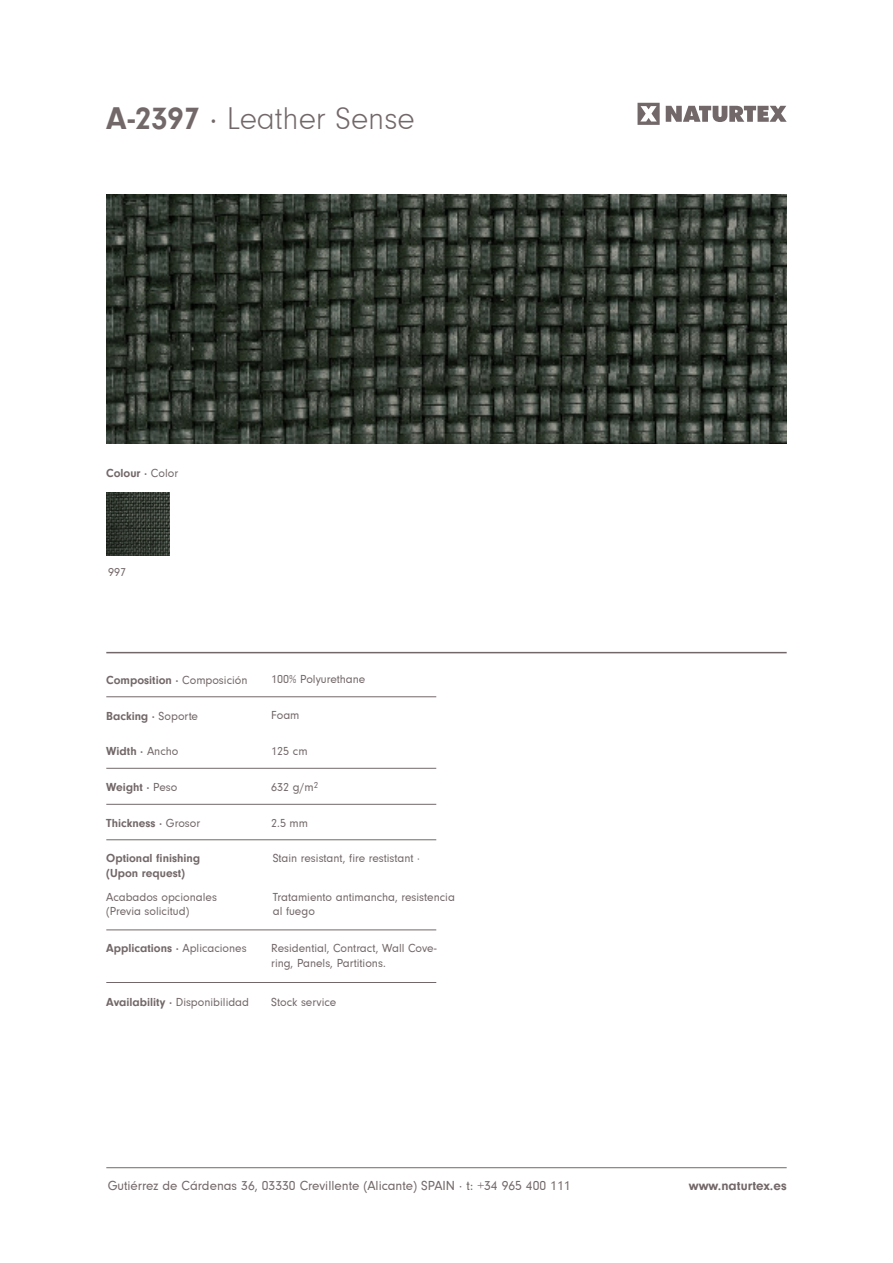
<style>
.page{position:relative;width:893px;height:1263px;background:#fff}
.page>*{position:absolute;margin:0;border:0;box-sizing:border-box;transform-origin:0 0}
.t1{font:300 32.4px "Neuzeit Gro";color:#736869}
.t2{font:13.5px "Neuzeit Gro";color:#736869}
.t3{font:700 13.5px "Neuzeit Gro";color:#736869}
.t4{font:12px/14.4px "Neuzeit Gro";color:#736869}
.t5{font:700 12px "Neuzeit Gro";color:#736869}
.s1{font-weight:700}
.s2{font-weight:400}
</style>
<div class="page">
<svg style="left:637px;top:103px;width:150px;height:22px"></svg>
<hr style="left:106px;top:696px;width:330px;height:1px;background:#736869">
<hr style="left:106px;top:768px;width:330px;height:1px;background:#736869">
<hr style="left:106px;top:804px;width:330px;height:1px;background:#736869">
<img style="left:106px;top:194px;width:681px;height:250px">
<hr style="left:106px;top:652px;width:681px;height:1px;background:#736869">
<img style="left:106px;top:493px;width:64px;height:63px">
<hr style="left:106px;top:1167px;width:681px;height:1px;background:#736869">
<hr style="left:106px;top:839px;width:330px;height:1px;background:#736869">
<hr style="left:106px;top:930px;width:330px;height:1px;background:#736869">
<hr style="left:106px;top:982px;width:330px;height:1px;background:#736869">
<p class="t1" style="left:106px;top:101px;width:310px"><span class="s1">A-2397</span> <span class="s2">·</span> Leather Sense</p>
<p class="t5" style="left:106px;top:467px;width:73px">Colour · <span class="s2">Color</span></p>
<p class="t4" style="left:108px;top:565px;width:19px">997</p>
<p class="t5" style="left:106px;top:673px;width:143px">Composition · <span class="s2">Composición</span></p>
<p class="t5" style="left:106px;top:709px;width:93px">Backing · <span class="s2">Soporte</span></p>
<p class="t5" style="left:106px;top:745px;width:74px">Width · <span class="s2">Ancho</span></p>
<p class="t5" style="left:106px;top:780px;width:73px">Weight · <span class="s2">Peso</span></p>
<p class="t5" style="left:106px;top:816px;width:95px">Thickness · <span class="s2">Grosor</span></p>
<p class="t4" style="left:271px;top:672px;width:96px">100% Polyurethane</p>
<p class="t4" style="left:271px;top:708px;width:30px">Foam</p>
<p class="t4" style="left:271px;top:744px;width:38px">125 cm</p>
<p class="t4" style="left:271px;top:780px;width:48px">632 g/m<sup>2</sup></p>
<p class="t4" style="left:271px;top:816px;width:38px">2.5 mm</p>
<p class="t5" style="left:106px;top:852px;width:95px">Optional finishing</p>
<p class="t4" style="left:273px;top:851px;width:149px">Stain resistant, fire restistant ·</p>
<p class="t5" style="left:106px;top:866px;width:80px">(Upon request)</p>
<p class="t4" style="left:106px;top:890px;width:112px">Acabados opcionales</p>
<p class="t4" style="left:106px;top:904px;width:85px">(Previa solicitud)</p>
<p class="t4" style="left:273px;top:890px;width:184px">Tratamiento antimancha, resistencia al fuego</p>
<p class="t5" style="left:106px;top:942px;width:142px">Applications · <span class="s2">Aplicaciones</span></p>
<p class="t4" style="left:271px;top:941px;width:167px">Residential, Contract, Wall Cove&shy;ring, Panels, Partitions.</p>
<p class="t4" style="left:106px;top:995px;width:144px"><span class="s1">Availability ·</span> Disponibilidad</p>
<p class="t4" style="left:271px;top:995px;width:66px">Stock service</p>
<p class="t2" style="left:108px;top:1178px;width:464px">Gutiérrez de Cárdenas 36, 03330 Crevillente (Alicante) SPAIN · t: +34 965 400 111</p>
<p class="t3" style="left:689px;top:1178px;width:99px">www.naturtex.es</p>
</div>
